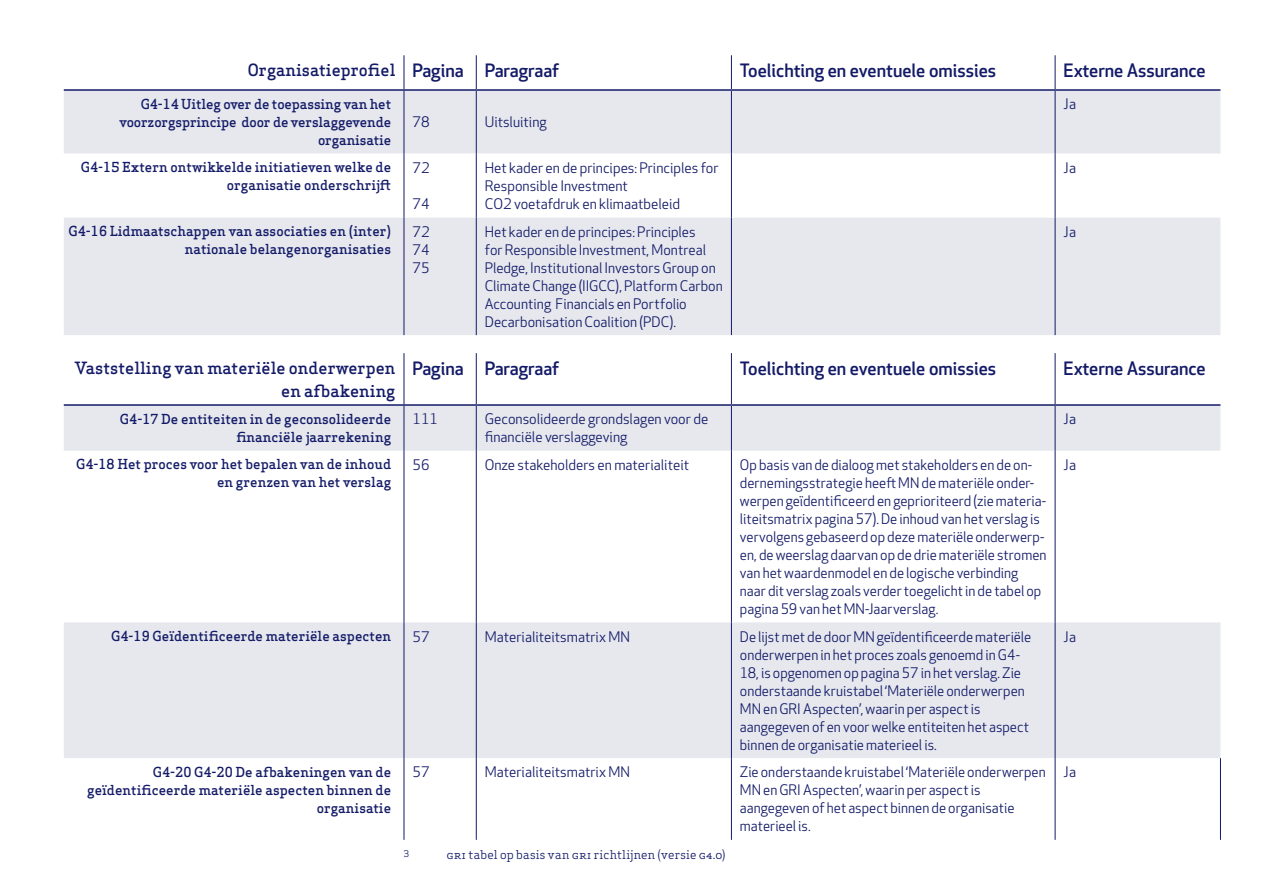
<style>
.page{position:relative;width:1263px;height:893px;background:#fff}
.page>*{position:absolute;margin:0;border:0;box-sizing:border-box;transform-origin:0 0}
.t1{font:500 18px "Apex New";color:#131a67}
.t2{font:500 16.5px/22.5px "Apex Serif";color:#131a67;text-align:right}
.t3{font:14.25px/18px "Apex New";color:#131a67}
.t4{font:500 13.5px/18px "Apex Serif";color:#131a67;text-align:right}
.t5{font:12px "Apex Serif";letter-spacing:.015em;color:#131a67}
.t6{font:9px "Apex Serif";color:#131a67}
.s1{font-family:"Apex New";font-size:18px}
</style>
<div class="page">
<div style="left:64px;top:91px;width:1156px;height:244px;background:#e6e8ee"></div>
<svg style="left:64px;top:154px;width:1156px;height:63px"></svg>
<hr style="left:404px;top:55px;width:1px;height:34px;background:#131a67">
<hr style="left:404px;top:217px;width:1px;height:118px;background:#131a67">
<hr style="left:476px;top:55px;width:1px;height:34px;background:#131a67">
<hr style="left:731px;top:55px;width:1px;height:34px;background:#131a67">
<hr style="left:1055px;top:55px;width:1px;height:34px;background:#131a67">
<hr style="left:476px;top:91px;width:1px;height:63px;background:#131a67">
<hr style="left:731px;top:91px;width:1px;height:63px;background:#131a67">
<hr style="left:1055px;top:91px;width:1px;height:63px;background:#131a67">
<hr style="left:476px;top:217px;width:1px;height:118px;background:#131a67">
<hr style="left:731px;top:217px;width:1px;height:118px;background:#131a67">
<hr style="left:1055px;top:217px;width:1px;height:118px;background:#131a67">
<hr style="left:404px;top:91px;width:1px;height:63px;background:#131a67">
<hr style="left:404px;top:154px;width:1px;height:63px;background:#131a67">
<hr style="left:476px;top:154px;width:1px;height:63px;background:#131a67">
<hr style="left:731px;top:154px;width:1px;height:63px;background:#131a67">
<hr style="left:1055px;top:154px;width:1px;height:63px;background:#131a67">
<hr style="left:64px;top:89px;width:340px;height:2px;background:#131a67">
<hr style="left:404px;top:89px;width:72px;height:2px;background:#131a67">
<hr style="left:476px;top:89px;width:255px;height:2px;background:#131a67">
<hr style="left:731px;top:89px;width:324px;height:2px;background:#131a67">
<hr style="left:1055px;top:89px;width:165px;height:2px;background:#131a67">
<svg style="left:64px;top:406px;width:1156px;height:352px;fill:#e6e8ee"></svg>
<hr style="left:404px;top:353px;width:1px;height:51px;background:#131a67">
<hr style="left:404px;top:406px;width:1px;height:45px;background:#131a67">
<hr style="left:404px;top:451px;width:1px;height:171px;background:#131a67">
<hr style="left:476px;top:353px;width:1px;height:51px;background:#131a67">
<hr style="left:731px;top:353px;width:1px;height:51px;background:#131a67">
<hr style="left:1055px;top:353px;width:1px;height:51px;background:#131a67">
<hr style="left:476px;top:406px;width:1px;height:45px;background:#131a67">
<hr style="left:731px;top:406px;width:1px;height:45px;background:#131a67">
<hr style="left:1055px;top:406px;width:1px;height:45px;background:#131a67">
<hr style="left:476px;top:451px;width:1px;height:171px;background:#131a67">
<hr style="left:731px;top:451px;width:1px;height:171px;background:#131a67">
<hr style="left:1055px;top:451px;width:1px;height:171px;background:#131a67">
<hr style="left:476px;top:622px;width:1px;height:136px;background:#131a67">
<hr style="left:731px;top:622px;width:1px;height:136px;background:#131a67">
<hr style="left:1055px;top:622px;width:1px;height:136px;background:#131a67">
<hr style="left:404px;top:622px;width:1px;height:136px;background:#131a67">
<hr style="left:64px;top:404px;width:340px;height:2px;background:#131a67">
<hr style="left:404px;top:404px;width:72px;height:2px;background:#131a67">
<hr style="left:476px;top:404px;width:255px;height:2px;background:#131a67">
<hr style="left:731px;top:404px;width:324px;height:2px;background:#131a67">
<hr style="left:1055px;top:404px;width:165px;height:2px;background:#131a67">
<hr style="left:404px;top:758px;width:1px;height:82px;background:#131a67">
<hr style="left:476px;top:758px;width:1px;height:82px;background:#131a67">
<hr style="left:731px;top:758px;width:1px;height:82px;background:#131a67">
<hr style="left:1055px;top:758px;width:1px;height:82px;background:#131a67">
<hr style="left:1220px;top:758px;width:1px;height:82px;background:#131a67">
<p class="t2" style="left:248px;top:59px;width:313px">Organisatieprofiel <span class="s1">Pagina Paragraaf</span></p>
<p class="t1" style="left:740px;top:59px;width:258px">Toelichting en eventuele omissies</p>
<p class="t1" style="left:1063px;top:59px;width:144px">Externe Assurance</p>
<p class="t4" style="left:120px;top:95px;width:273px">G4-14 Uitleg over de toepassing van het voorzorgsprincipe door de verslaggevende organisatie</p>
<p class="t3" style="left:1063px;top:95px;width:14px">Ja</p>
<p class="t3" style="left:412px;top:113px;width:19px">78</p>
<p class="t3" style="left:485px;top:113px;width:63px">Uitsluiting</p>
<p class="t4" style="left:81px;top:158px;width:312px">G4-15 Extern ontwikkelde initiatieven welke de organisatie onderschrijft</p>
<p class="t3" style="left:412px;top:159px;width:19px">72</p>
<p class="t3" style="left:412px;top:195px;width:19px">74</p>
<p class="t3" style="left:485px;top:159px;width:235px">Het kader en de principes: Principles for<br>Responsible Investment<br>CO2 voetafdruk en klimaatbeleid</p>
<p class="t3" style="left:1063px;top:159px;width:14px">Ja</p>
<p class="t4" style="left:69px;top:222px;width:324px">G4-16 Lidmaatschappen van associaties en (inter) nationale belangenorganisaties</p>
<p class="t3" style="left:412px;top:222px;width:19px;text-align:justify">72<br>74<br>75</p>
<p class="t3" style="left:485px;top:222px;width:240px">Het kader en de principes: Principles<br>for Responsible Investment, Montreal Pledge, Institutional Investors Group on Climate Change (IIGCC), Platform Carbon Accounting Financials en Portfolio Decarbonisation Coalition (PDC).</p>
<p class="t3" style="left:1063px;top:222px;width:14px">Ja</p>
<p class="t2" style="left:75px;top:357px;width:322px">Vaststelling van materiële onderwerpen en afbakening</p>
<p class="t1" style="left:412px;top:356px;width:148px">Pagina Paragraaf</p>
<p class="t1" style="left:740px;top:356px;width:258px">Toelichting en eventuele omissies</p>
<p class="t1" style="left:1063px;top:356px;width:144px">Externe Assurance</p>
<p class="t4" style="left:120px;top:410px;width:273px">G4-17 De entiteiten in de geconsolideerde financiële jaarrekening</p>
<p class="t3" style="left:412px;top:410px;width:27px">111</p>
<p class="t3" style="left:485px;top:410px;width:225px">Geconsolideerde grondslagen voor de financiële verslaggeving</p>
<p class="t3" style="left:1063px;top:410px;width:14px">Ja</p>
<p class="t4" style="left:76px;top:455px;width:317px">G4-18 Het proces voor het bepalen van de inhoud en grenzen van het verslag</p>
<p class="t3" style="left:412px;top:456px;width:19px">56</p>
<p class="t3" style="left:485px;top:456px;width:206px">Onze stakeholders en materialiteit</p>
<p class="t3" style="left:740px;top:456px;width:308px">Op basis van de dialoog met stakeholders en de on&shy;dernemingsstrategie heeft MN de materiële onder&shy;werpen geïdentificeerd en geprioriteerd (zie materia&shy;liteitsmatrix pagina 57). De inhoud van het verslag is vervolgens gebaseerd op deze materiële onderwerp&shy;en, de weerslag daarvan op de drie materiële stromen van het waardenmodel en de logische verbinding naar dit verslag zoals verder toegelicht in de tabel op pagina 59 van het MN-Jaarverslag.</p>
<p class="t3" style="left:1063px;top:456px;width:14px">Ja</p>
<p class="t4" style="left:111px;top:627px;width:282px">G4-19 Geïdentificeerde materiële aspecten</p>
<p class="t3" style="left:412px;top:627px;width:19px">57</p>
<p class="t3" style="left:485px;top:627px;width:147px">Materialiteitsmatrix MN</p>
<p class="t3" style="left:740px;top:627px;width:293px">De lijst met de door MN geïdentificeerde materiële onderwerpen in het proces zoals genoemd in G4- 18, is opgenomen op pagina 57 in het verslag. Zie onderstaande kruistabel ‘Materiële onderwerpen MN en GRI Aspecten’, waarin per aspect is aangegeven of en voor welke entiteiten het aspect binnen de organisatie materieel is.</p>
<p class="t3" style="left:1063px;top:627px;width:14px">Ja</p>
<p class="t4" style="left:87px;top:763px;width:305px">G4-20 G4-20 De afbakeningen van de geïdentificeerde materiële aspecten binnen de organisatie</p>
<p class="t3" style="left:412px;top:763px;width:19px">57</p>
<p class="t3" style="left:485px;top:763px;width:147px">Materialiteitsmatrix MN</p>
<p class="t3" style="left:740px;top:763px;width:307px">Zie onderstaande kruistabel ‘Materiële onderwerpen MN en GRI Aspecten’, waarin per aspect is aangegeven of het aspect binnen de organisatie materieel is.</p>
<p class="t3" style="left:1063px;top:763px;width:14px">Ja</p>
<p class="t6" style="left:404px;top:848px;width:7px">3</p>
<p class="t5" style="left:446px;top:847px;width:281px">gri tabel op basis van gri richtlijnen (versie g4.0)</p>
</div>
